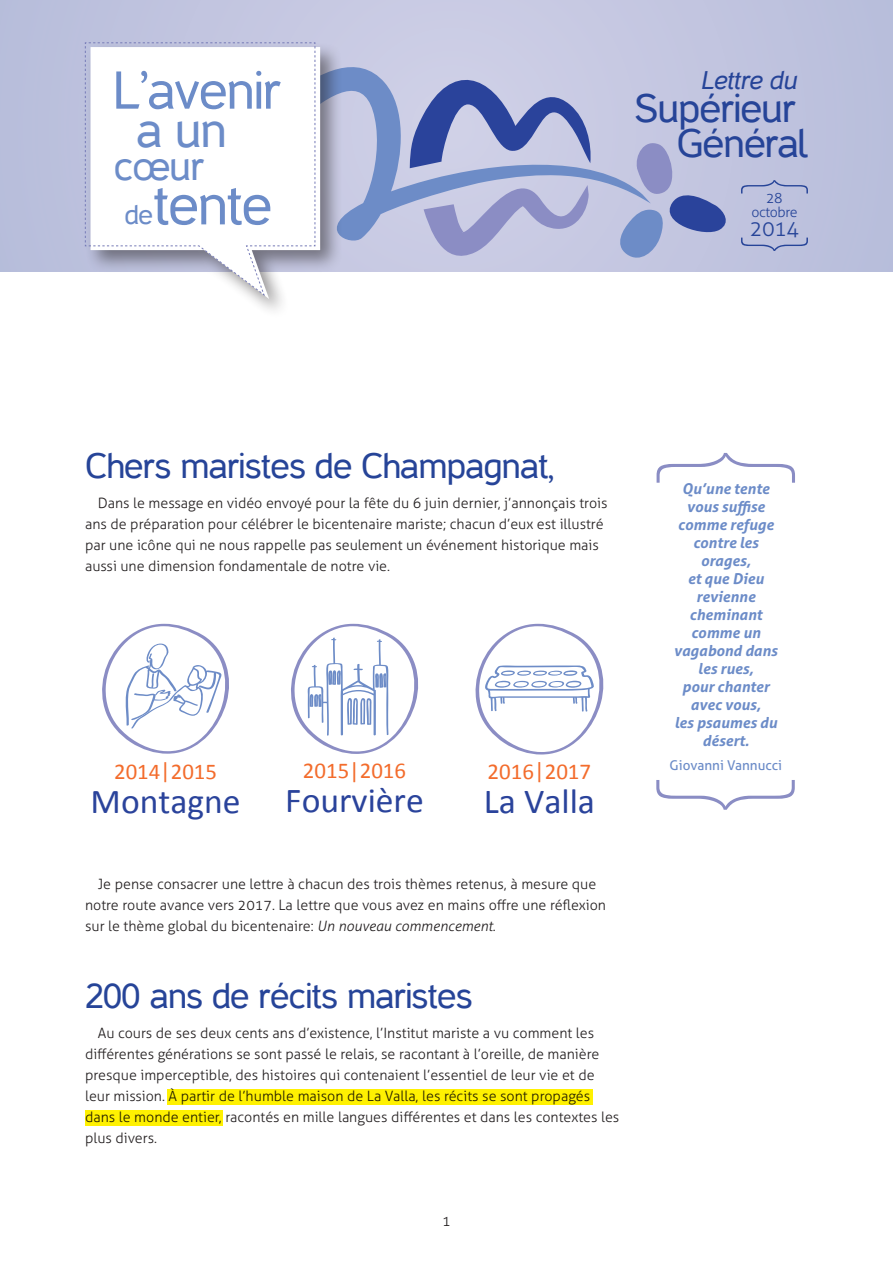
<style>
.page{position:relative;width:893px;height:1263px;background:#fff}
.page>*{position:absolute;margin:0;border:0;box-sizing:border-box;transform-origin:0 0}
.t1{font:57.3px "Casper";letter-spacing:-.03em;color:#6c8cc8}
.t2{font:53.55px "Casper";letter-spacing:-.03em;color:#6c8cc8}
.t3{font:49.8px "Casper";color:#6c8cc8}
.t4{font:40.8px "Casper";color:#6c8cc8}
.t5{font:40.5px/35px "Casper";letter-spacing:-.03em;color:#264498;text-align:right}
.t6{font:36px "Casper";letter-spacing:-.03em;color:#264498}
.t7{font:35.25px "Calibri";color:#2a439b}
.t8{font:35.1px "Calibri";color:#2a439b}
.t9{font:34.95px "Calibri";color:#2a439b}
.t10{font:italic 26.1px "Casper";letter-spacing:-.03em;color:#264498}
.t11{font:22.8px "Calibri";color:#f36c2c}
.t12{font:22.65px "Calibri";color:#f36c2c}
.t13{font:300 21.3px "Aller";color:#264498}
.t14{font:italic 700 15px/18px "Aller";color:#6c8cc8;text-align:center}
.t15{font:300 14.25px/21px "Aller";color:#231f20}
.t16{font:300 14.1px/13.5px "Aller";letter-spacing:-.03em;color:#264498;text-align:center}
.t17{font:13.5px "Aller";color:#6c8cc8}
.s1{font-size:27.3px}
.s2{font-style:italic}
</style>
<div class="page">
<div style="left:0;top:0;width:893px;height:277px;background:#bec2de"></div>
<svg style="left:343px;top:51px;width:271px;height:196px;fill:#c9cae3"></svg>
<svg style="left:410px;top:61px;width:182px;height:207px"></svg>
<svg style="left:614px;top:143px;width:112px;height:115px"></svg>
<div style="left:0;top:272px;width:893px;height:221px;background:#fff"></div>
<div style="left:85px;top:42px;width:258px;height:278px;background:#231f20;opacity:.5"></div>
<svg style="left:91px;top:47px;width:229px;height:252px;fill:#fff"></svg>
<svg style="left:85px;top:42px;width:230px;height:254px;background:#f4f4f7"></svg>
<svg style="left:741px;top:238px;width:67px;height:13px"></svg>
<svg style="left:741px;top:180px;width:67px;height:13px"></svg>
<svg style="left:656px;top:780px;width:139px;height:30px"></svg>
<svg style="left:657px;top:453px;width:138px;height:30px"></svg>
<svg style="left:102px;top:624px;width:127px;height:130px"></svg>
<svg style="left:291px;top:624px;width:128px;height:130px"></svg>
<svg style="left:475px;top:624px;width:129px;height:130px"></svg>
<div style="left:167px;top:1089px;width:426px;height:15px;background:#fff101"></div>
<div style="left:85px;top:1110px;width:138px;height:16px;background:#fff101"></div>
<h2 class="t2" style="left:113px;top:61px;width:170px">L’avenir</h2>
<h3 class="t3" style="left:136px;top:103px;width:93px">a un</h3>
<h3 class="t4" style="left:113px;top:144px;width:93px">cœur</h3>
<h1 class="t1" style="left:124px;top:174px;width:149px"><span class="s1">de</span>tente</h1>
<h3 class="t10" style="left:702px;top:66px;width:98px">Lettre du</h3>
<h3 class="t5" style="left:634px;top:90px;width:175px">Supérieur<br>Général</h3>
<p class="t16" style="left:751px;top:191px;width:48px">28 octobre</p>
<h3 class="t13" style="left:750px;top:216px;width:51px">2014</h3>
<h3 class="t6" style="left:85px;top:446px;width:470px">Chers maristes de Champagnat,</h3>
<p class="t15" style="left:85px;top:492px;width:524px;text-indent:13px">Dans le message en vidéo envoyé pour la fête du 6 juin dernier, j’annonçais trois ans de préparation pour célébrer le bicentenaire mariste ; chacun d’eux est illustré par une icône qui ne nous rappelle pas seulement un événement historique mais aussi une dimension fondamentale de notre vie.</p>
<h3 class="t12" style="left:114px;top:757px;width:104px">2014|2015</h3>
<h3 class="t9" style="left:91px;top:779px;width:151px">Montagne</h3>
<h3 class="t12" style="left:303px;top:756px;width:105px">2015|2016</h3>
<h3 class="t8" style="left:285px;top:778px;width:140px">Fourvière</h3>
<h3 class="t11" style="left:488px;top:757px;width:105px">2016|2017</h3>
<h3 class="t7" style="left:484px;top:779px;width:113px">La Valla</h3>
<p class="t15" style="left:85px;top:874px;width:522px;text-indent:13px">Je pense consacrer une lettre à chacun des trois thèmes retenus, à mesure que notre route avance vers 2017. La lettre que vous avez en mains offre une réflexion sur le thème global du bicentenaire : <span class="s2">Un nouveau commencement.</span></p>
<h3 class="t6" style="left:85px;top:976px;width:389px">200 ans de récits maristes</h3>
<p class="t15" style="left:85px;top:1022px;width:536px;text-indent:13px">Au cours de ses deux cents ans d’existence, l’Institut mariste a vu comment les différentes générations se sont passé le relais, se racontant à l’oreille, de manière presque imperceptible, des histoires qui contenaient l’essentiel de leur vie et de leur mission. À partir de l’humble maison de La Valla, les récits se sont propagés dans le monde entier, racontés en mille langues différentes et dans les contextes les plus divers.</p>
<p class="t15" style="left:442px;top:1210px;width:10px">1</p>
<p class="t14" style="left:674px;top:479px;width:105px">Qu’une tente vous suffise comme refuge contre les orages,<br>et que Dieu revienne cheminant comme un vagabond dans les rues,<br>pour chanter avec vous,<br>les psaumes du désert.</p>
<p class="t17" style="left:670px;top:757px;width:114px">Giovanni Vannucci</p>
</div>
